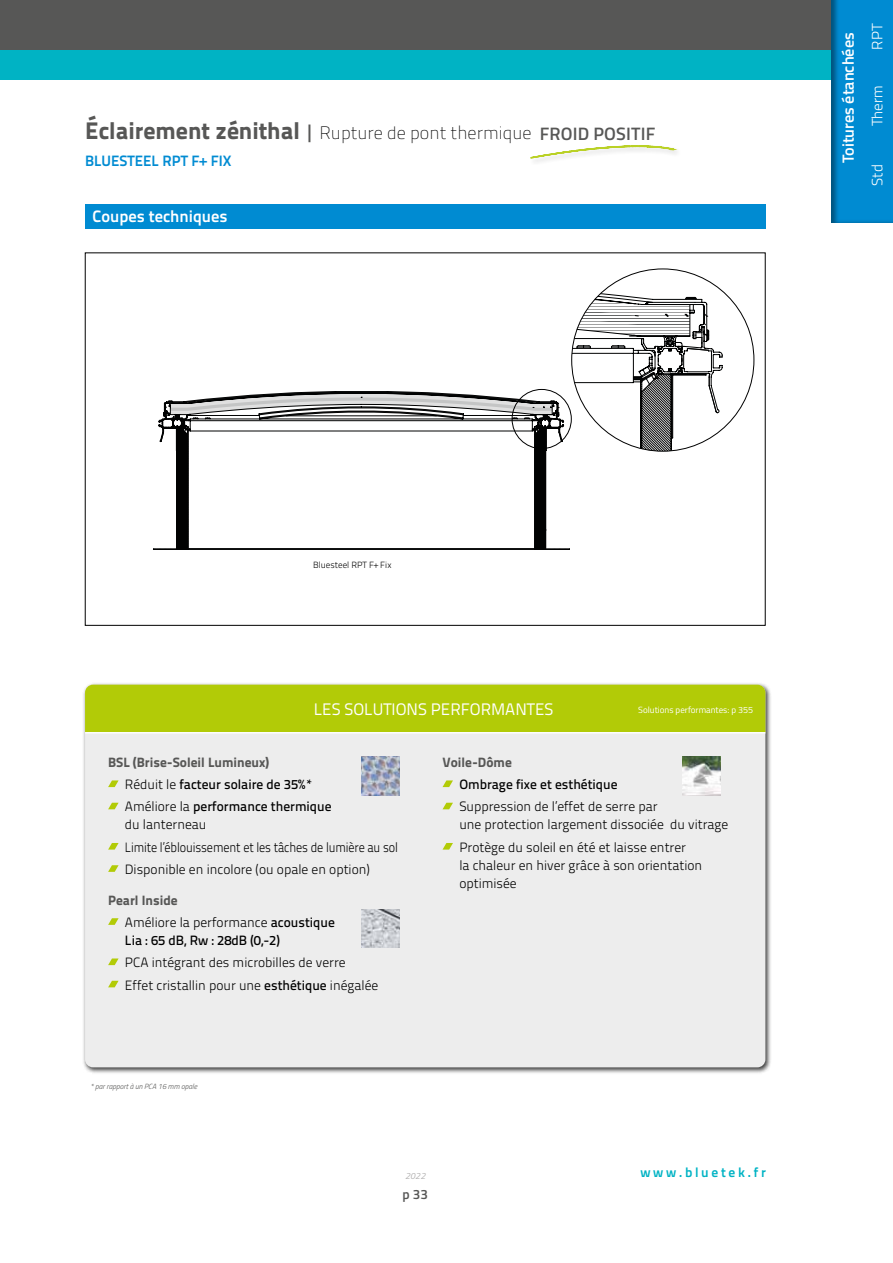
<style>
.page{position:relative;width:893px;height:1263px;background:#fff}
.page>*{position:absolute;margin:0;border:0;box-sizing:border-box;transform-origin:0 0}
.t1{font:100 18px "Titillium Text 22 L";color:#000}
.t2{font:600 18px "Titillium";letter-spacing:.01em;color:#575756}
.t3{font:16.65px "Titillium Text 22 L";color:#fff}
.t4{font:700 16.5px "Titillium Text 22 L";color:#fff}
.t5{font:600 16.2px "Titillium";color:#fff}
.t6{font:700 15px "Titillium Text 22 L";color:#008bd2}
.t7{font:300 15px "Titillium";color:#fff}
.t8{font:300 13.5px/22.2px "Titillium Text 22 L";color:#000}
.t9{font:500 13.5px/22.2px "Titillium Text 22 L";color:#000}
.t10{font:700 13.5px "Titillium Text 22 L";letter-spacing:.2em;color:#00b3c4}
.t11{font:800 13.5px "Titillium Text 22 L";color:#575756}
.t12{font:600 13.5px "Titillium";color:#575756}
.t13{font:9px "Titillium";color:#fff}
.t14{font:300 9px "Titillium Text 22 L";color:#000}
.t15{font:italic 9px "Titillium";color:#b3b2b2}
.t16{font:italic 300 7.5px "Titillium";color:#575756}
.s1{font-weight:800;font-size:24px;color:#575756}
.s2{font-weight:500;font-size:19.8px;color:#575756}
.s3{font-weight:800;color:#575756}
.s4{font-weight:300}
.s5{font-weight:500}
</style>
<div class="page">
<div style="left:0;top:0;width:893px;height:50px;background:#575756"></div>
<div style="left:0;top:50px;width:859px;height:30px;background:#00b3c4"></div>
<div style="left:829px;top:0;width:64px;height:225px;background:#000;opacity:.4"></div>
<div style="left:85px;top:205px;width:680px;height:24px;background:#008bd2"></div>
<svg style="left:530px;top:145px;width:148px;height:17px"></svg>
<svg style="left:153px;top:269px;width:570px;height:281px"></svg>
<div style="left:82px;top:682px;width:690px;height:392px;background:#000;opacity:.75"></div>
<div style="left:85px;top:685px;width:680px;height:382px;background:#ededed;border-radius:8px"></div>
<div style="left:85px;top:685px;width:680px;height:47px;background:#b2cb07"></div>
<hr style="left:85px;top:732px;width:680px;height:1px;background:#fff">
<svg style="left:108px;top:780px;width:11px;height:7px"></svg>
<svg style="left:108px;top:803px;width:11px;height:6px"></svg>
<svg style="left:108px;top:843px;width:11px;height:6px"></svg>
<svg style="left:108px;top:865px;width:11px;height:7px"></svg>
<svg style="left:108px;top:918px;width:11px;height:7px"></svg>
<svg style="left:108px;top:958px;width:11px;height:7px"></svg>
<svg style="left:108px;top:981px;width:11px;height:6px"></svg>
<svg style="left:442px;top:780px;width:11px;height:7px"></svg>
<svg style="left:442px;top:803px;width:11px;height:6px"></svg>
<svg style="left:443px;top:843px;width:10px;height:6px"></svg>
<img style="left:361px;top:757px;width:39px;height:38px">
<img style="left:361px;top:909px;width:39px;height:39px">
<img style="left:682px;top:757px;width:38px;height:38px">
<h1 class="t1" style="left:85px;top:120px;width:448px"><span class="s1">Éclairement zénithal</span> <span class="s2">|</span> Rupture de pont thermique</h1>
<p class="t6" style="left:85px;top:149px;width:148px">BLUESTEEL RPT F+ FIX</p>
<h1 class="t2" style="left:540px;top:120px;width:117px">FROID POSITIF</h1>
<p class="t4" style="left:93px;top:203px;width:136px">Coupes techniques</p>
<p class="t5" style="left:836px;top:163px;width:132px;rotate:-90deg">Toitures étanchées</p>
<p class="t7" style="left:866px;top:50px;width:28px;rotate:-90deg">RPT</p>
<p class="t7" style="left:866px;top:126px;width:43px;rotate:-90deg">Therm</p>
<p class="t7" style="left:866px;top:186px;width:23px;rotate:-90deg">Std</p>
<p class="t14" style="left:313px;top:558px;width:80px">Bluesteel RPT F+ Fix</p>
<p class="t3" style="left:314px;top:696px;width:241px">LES SOLUTIONS PERFORMANTES</p>
<p class="t13" style="left:638px;top:703px;width:117px">Solutions performantes: p 355</p>
<p class="t9" style="left:125px;top:750px;width:208px;text-indent:-17px"><span class="s3">BSL (Brise-Soleil Lumineux)<br></span><span class="s4">Réduit le</span> facteur solaire de 35%*<br><span class="s4">Améliore la</span> performance thermique</p>
<p class="t8" style="left:125px;top:813px;width:275px">du lanterneau<br>Limite l’éblouissement et les tâches de lumière au sol<br>Disponible en incolore (ou opale en option)</p>
<p class="t8" style="left:125px;top:888px;width:212px;text-indent:-17px"><span class="s3">Pearl Inside<br></span>Améliore la performance <span class="s5">acoustique</span></p>
<p class="t9" style="left:125px;top:928px;width:157px">Lia : 65 dB, Rw : 28dB (0,-2)</p>
<p class="t8" style="left:125px;top:951px;width:255px">PCA intégrant des microbilles de verre<br>Effet cristallin pour une <span class="s5">esthétique</span> inégalée</p>
<p class="t11" style="left:442px;top:752px;width:71px">Voile-Dôme</p>
<p class="t9" style="left:459px;top:773px;width:160px">Ombrage fixe et esthétique</p>
<p class="t8" style="left:459px;top:797px;width:270px;line-height:18px">Suppression de l’effet de serre par<br>une protection largement dissociée du vitrage</p>
<p class="t8" style="left:459px;top:837px;width:244px;line-height:18px">Protège du soleil en été et laisse entrer<br>la chaleur en hiver grâce à son orientation optimisée</p>
<p class="t16" style="left:90px;top:1081px;width:108px">* par rapport à un PCA 16 mm opale</p>
<p class="t15" style="left:405px;top:1169px;width:22px">2022</p>
<p class="t10" style="left:640px;top:1162px;width:127px">www.bluetek.fr</p>
<p class="t12" style="left:403px;top:1184px;width:27px">p 33</p>
</div>
